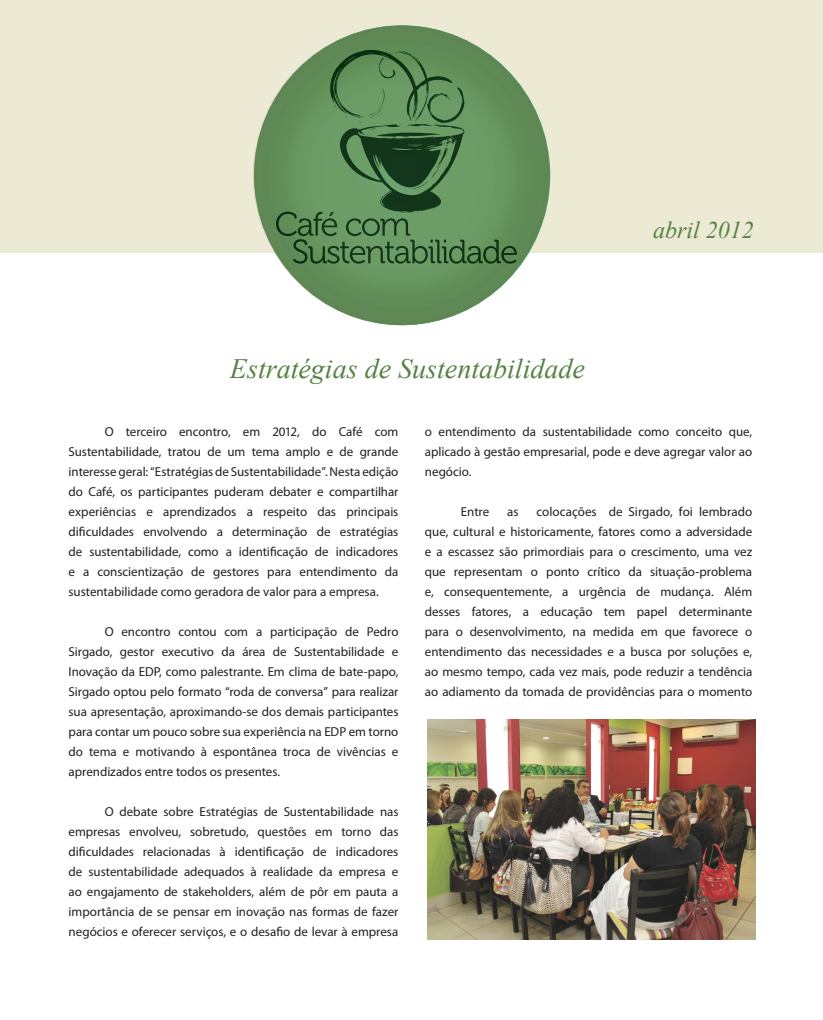
<style>
.page{position:relative;width:823px;height:1020px;background:#fff}
.page>*{position:absolute;margin:0;border:0;box-sizing:border-box;transform-origin:0 0}
.t1{font:italic 28px "Times New Roman";color:#568242}
.t2{font:italic 24px "Times New Roman";color:#568242}
.t3{font:13px/20px "Myriad Pro";color:#231f20;text-align:justify}
</style>
<div class="page">
<div style="left:0;top:0;width:822px;height:252px;background:#ecead4"></div>
<svg style="left:254px;top:25px;width:295px;height:300px"></svg>
<svg style="left:276px;top:51px;width:240px;height:213px;background:#5c8757"></svg>
<img style="left:427px;top:720px;width:327px;height:220px">
<h1 class="t1" style="left:230px;top:349px;width:356px">Estratégias de Sustentabilidade</h1>
<h2 class="t2" style="left:652px;top:213px;width:102px">abril 2012</h2>
<p class="t3" style="left:69px;top:421px;width:331px;text-indent:36px">O terceiro encontro, em 2012, do Café com Sustentabilidade, tratou de um tema amplo e de grande interesse geral: “Estratégias de Sustentabilidade”. Nesta edição do Café, os participantes puderam debater e compartilhar experiências e aprendizados a respeito das principais dificuldades envolvendo a determinação de estratégias de sustentabilidade, como a identificação de indicadores e a conscientização de gestores para entendimento da sustentabilidade como geradora de valor para a empresa.</p>
<p class="t3" style="left:69px;top:621px;width:331px;text-indent:36px">O encontro contou com a participação de Pedro Sirgado, gestor executivo da área de Sustentabilidade e Inovação da EDP, como palestrante. Em clima de bate-papo, Sirgado optou pelo formato “roda de conversa” para realizar sua apresentação, aproximando-se dos demais participantes para contar um pouco sobre sua experiência na EDP em torno do tema e motivando à espontânea troca de vivências e aprendizados entre todos os presentes.</p>
<p class="t3" style="left:69px;top:801px;width:331px;text-indent:36px">O debate sobre Estratégias de Sustentabilidade nas empresas envolveu, sobretudo, questões em torno das dificuldades relacionadas à identificação de indicadores de sustentabilidade adequados à realidade da empresa e ao engajamento de stakeholders, além de pôr em pauta a importância de se pensar em inovação nas formas de fazer negócios e oferecer serviços, e o desafio de levar à empresa</p>
<p class="t3" style="left:424px;top:421px;width:329px">o entendimento da sustentabilidade como conceito que, aplicado à gestão empresarial, pode e deve agregar valor ao negócio.</p>
<p class="t3" style="left:460px;top:501px;width:30px">Entre</p>
<p class="t3" style="left:507px;top:501px;width:13px">as</p>
<p class="t3" style="left:424px;top:501px;width:329px;text-indent:112px">colocações de Sirgado, foi lembrado que, cultural e historicamente, fatores como a adversidade e a escassez são primordiais para o crescimento, uma vez que representam o ponto crítico da situação-problema e, consequentemente, a urgência de mudança. Além desses fatores, a educação tem papel determinante para o desenvolvimento, na medida em que favorece o entendimento das necessidades e a busca por soluções e, ao mesmo tempo, cada vez mais, pode reduzir a tendência ao adiamento da tomada de providências para o momento</p>
</div>
